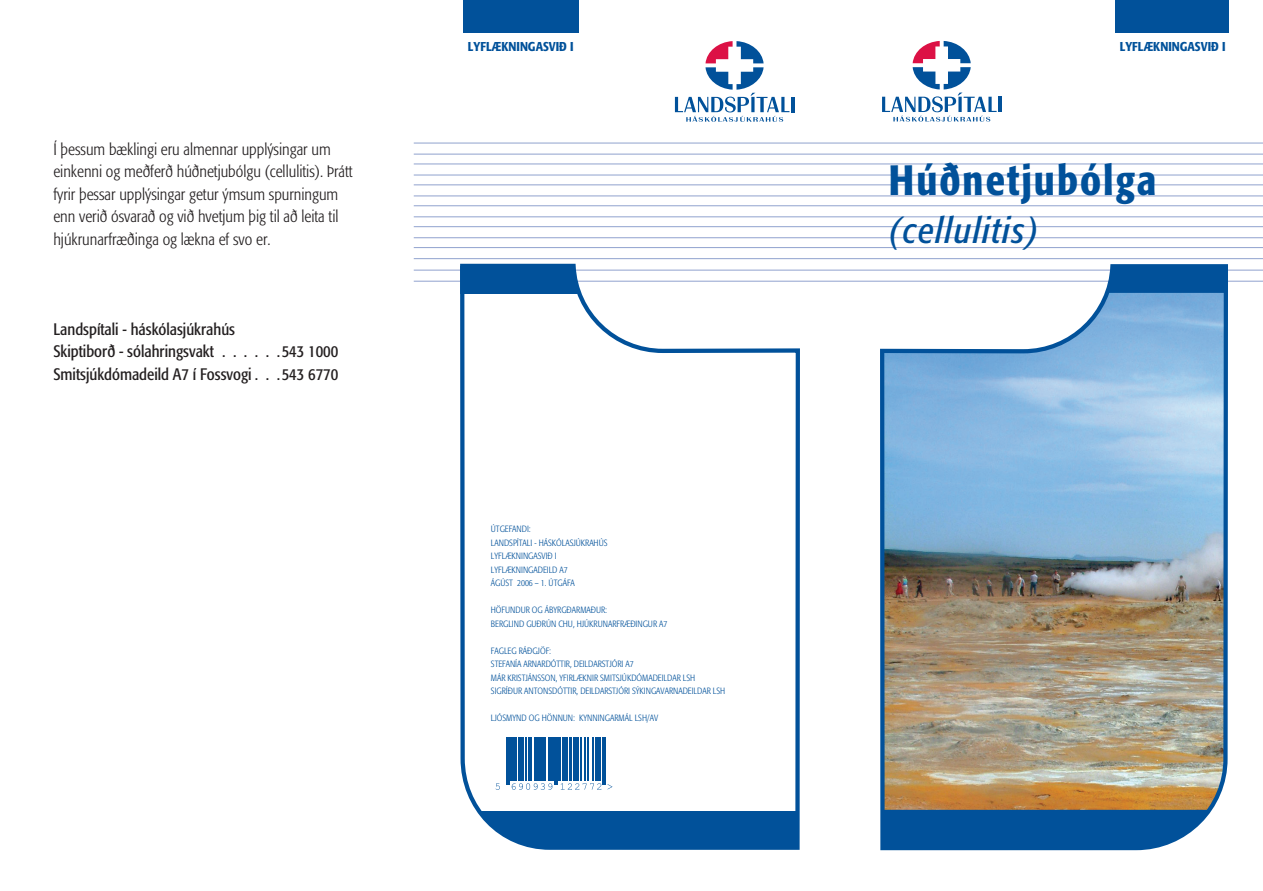
<style>
.page{position:relative;width:1263px;height:891px;background:#fff}
.page>*{position:absolute;margin:0;border:0;box-sizing:border-box;transform-origin:0 0}
.meginmál_formata_lig{font:500 condensed 42px "Formata";letter-spacing:.05em;color:#01519a}
.meginmál_formata_lig-2{font:italic condensed 36px "Formata";letter-spacing:.05em;color:#01519a}
.meginmál_formata_lig-3{font:300 condensed 16.5px/22.5px "Formata";color:#231f20}
.meginmál_formata_lig-4{font:condensed 16.5px "Formata";color:#231f20}
.meginmál_formata_lig-5{font:500 condensed 12.75px "Formata";color:#01519a}
.meginmál_formata_lig-6{font:300 condensed 9px "Formata";color:#01519a}
</style>
<div class="page">
<svg style="left:414px;top:143px;width:849px;height:139px"></svg>
<img style="left:878px;top:262px;width:352px;height:589px">
<div style="left:1116px;top:0;width:113px;height:33px;background:#01519a"></div>
<svg style="left:458px;top:262px;width:344px;height:588px"></svg>
<div style="left:464px;top:0;width:115px;height:33px;background:#01519a"></div>
<hr style="left:792px;top:97px;width:3px;height:15px;background:#01519a">
<svg style="left:675px;top:41px;width:114px;height:81px"></svg>
<hr style="left:999px;top:97px;width:3px;height:15px;background:#01519a">
<svg style="left:882px;top:41px;width:115px;height:81px"></svg>
<div style="left:1107px;top:267px;width:118px;height:26px;background:#01519a"></div>
<div style="left:883px;top:810px;width:327px;height:38px;background:#01519a"></div>
<hr style="left:506px;top:738px;width:1px;height:47px;background:#01519a">
<hr style="left:508px;top:738px;width:1px;height:47px;background:#01519a">
<hr style="left:510px;top:738px;width:1px;height:43px;background:#01519a">
<hr style="left:512px;top:738px;width:1px;height:43px;background:#01519a">
<hr style="left:513px;top:738px;width:2px;height:43px;background:#01519a">
<hr style="left:515px;top:738px;width:1px;height:43px;background:#01519a">
<hr style="left:516px;top:738px;width:1px;height:43px;background:#01519a">
<hr style="left:519px;top:738px;width:1px;height:43px;background:#01519a">
<hr style="left:521px;top:738px;width:1px;height:43px;background:#01519a">
<hr style="left:522px;top:738px;width:1px;height:43px;background:#01519a">
<hr style="left:523px;top:738px;width:1px;height:43px;background:#01519a">
<hr style="left:525px;top:738px;width:1px;height:43px;background:#01519a">
<hr style="left:528px;top:738px;width:1px;height:43px;background:#01519a">
<hr style="left:529px;top:738px;width:1px;height:43px;background:#01519a">
<hr style="left:530px;top:738px;width:1px;height:43px;background:#01519a">
<hr style="left:534px;top:738px;width:1px;height:43px;background:#01519a">
<hr style="left:537px;top:738px;width:1px;height:43px;background:#01519a">
<hr style="left:538px;top:738px;width:1px;height:43px;background:#01519a">
<hr style="left:540px;top:738px;width:1px;height:43px;background:#01519a">
<hr style="left:541px;top:738px;width:1px;height:43px;background:#01519a">
<hr style="left:542px;top:738px;width:1px;height:43px;background:#01519a">
<hr style="left:543px;top:738px;width:1px;height:43px;background:#01519a">
<hr style="left:545px;top:738px;width:1px;height:43px;background:#01519a">
<hr style="left:548px;top:738px;width:1px;height:43px;background:#01519a">
<hr style="left:550px;top:738px;width:1px;height:43px;background:#01519a">
<hr style="left:551px;top:738px;width:1px;height:43px;background:#01519a">
<hr style="left:552px;top:738px;width:1px;height:43px;background:#01519a">
<hr style="left:554px;top:738px;width:1px;height:47px;background:#01519a">
<hr style="left:556px;top:738px;width:2px;height:47px;background:#01519a">
<hr style="left:559px;top:738px;width:1px;height:43px;background:#01519a">
<hr style="left:560px;top:738px;width:1px;height:43px;background:#01519a">
<hr style="left:563px;top:738px;width:1px;height:43px;background:#01519a">
<hr style="left:564px;top:738px;width:1px;height:43px;background:#01519a">
<hr style="left:566px;top:738px;width:1px;height:43px;background:#01519a">
<hr style="left:567px;top:738px;width:1px;height:43px;background:#01519a">
<hr style="left:569px;top:738px;width:1px;height:43px;background:#01519a">
<hr style="left:570px;top:738px;width:1px;height:43px;background:#01519a">
<hr style="left:573px;top:738px;width:1px;height:43px;background:#01519a">
<hr style="left:574px;top:738px;width:1px;height:43px;background:#01519a">
<hr style="left:576px;top:738px;width:1px;height:43px;background:#01519a">
<hr style="left:577px;top:738px;width:1px;height:43px;background:#01519a">
<hr style="left:581px;top:738px;width:1px;height:43px;background:#01519a">
<hr style="left:585px;top:738px;width:1px;height:43px;background:#01519a">
<hr style="left:588px;top:738px;width:1px;height:43px;background:#01519a">
<hr style="left:592px;top:738px;width:1px;height:43px;background:#01519a">
<hr style="left:595px;top:738px;width:1px;height:43px;background:#01519a">
<hr style="left:596px;top:738px;width:1px;height:43px;background:#01519a">
<hr style="left:598px;top:738px;width:1px;height:43px;background:#01519a">
<hr style="left:599px;top:738px;width:1px;height:43px;background:#01519a">
<hr style="left:603px;top:738px;width:1px;height:47px;background:#01519a">
<hr style="left:605px;top:738px;width:1px;height:47px;background:#01519a">
<svg style="left:496px;top:783px;width:4px;height:7px"></svg>
<svg style="left:512px;top:783px;width:40px;height:7px"></svg>
<svg style="left:561px;top:783px;width:40px;height:7px"></svg>
<svg style="left:608px;top:784px;width:5px;height:5px"></svg>
<p class="meginmál_formata_lig-3" style="left:53px;top:138px;width:301px">Í þessum bæklingi eru almennar upplýsingar um einkenni og meðferð húðnetjubólgu (cellulitis). Þrátt fyrir þessar upplýsingar getur ýmsum spurningum enn verið ósvarað og við hvetjum þig til að leita til hjúkrunarfræðinga og lækna ef svo er.</p>
<p class="meginmál_formata_lig-4" style="left:53px;top:319px;width:183px">Landspítali - háskólasjúkrahús</p>
<p class="meginmál_formata_lig-4" style="left:53px;top:342px;width:162px">Skiptiborð - sólahringsvakt</p>
<p class="meginmál_formata_lig-4" style="left:282px;top:342px;width:58px">543 1000</p>
<p class="meginmál_formata_lig-4" style="left:53px;top:364px;width:287px">Smitsjúkdómadeild A7 í Fossvogi . . 543 6770</p>
<p class="meginmál_formata_lig-5" style="left:468px;top:39px;width:107px">LYFLÆKNINGASVIÐ I</p>
<p class="meginmál_formata_lig-5" style="left:1120px;top:39px;width:107px">LYFLÆKNINGASVIÐ I</p>
<p class="meginmál_formata_lig-6" style="left:491px;top:524px;width:41px">ÚTGEFANDI:</p>
<p class="meginmál_formata_lig-6" style="left:491px;top:538px;width:118px">LANDSPÍTALI - HÁSKÓLASJÚKRAHÚS</p>
<p class="meginmál_formata_lig-6" style="left:491px;top:551px;width:67px">LYFLÆKNINGASVIÐ I</p>
<p class="meginmál_formata_lig-6" style="left:491px;top:565px;width:78px">LYFLÆKNINGADEILD A7</p>
<p class="meginmál_formata_lig-6" style="left:491px;top:578px;width:85px">ÁGÚST 2006 – 1. ÚTGÁFA</p>
<p class="meginmál_formata_lig-6" style="left:491px;top:605px;width:118px">HÖFUNDUR OG ÁBYRGÐARMAÐUR:</p>
<p class="meginmál_formata_lig-6" style="left:491px;top:619px;width:178px">BERGLIND GUÐRÚN CHU, HJÚKRUNARFRÆÐINGUR A7</p>
<p class="meginmál_formata_lig-6" style="left:491px;top:646px;width:62px">FAGLEG RÁÐGJÖF:</p>
<p class="meginmál_formata_lig-6" style="left:491px;top:659px;width:144px">STEFANÍA ARNARDÓTTIR, DEILDARSTJÓRI A7</p>
<p class="meginmál_formata_lig-6" style="left:491px;top:673px;width:206px">MÁR KRISTJÁNSSON, YFIRLÆKNIR SMITSJÚKDÓMADEILDAR LSH</p>
<p class="meginmál_formata_lig-6" style="left:491px;top:686px;width:236px">SIGRÍÐUR ANTONSDÓTTIR, DEILDARSTJÓRI SÝKINGAVARNADEILDAR LSH</p>
<p class="meginmál_formata_lig-6" style="left:491px;top:713px;width:169px">LJÓSMYND OG HÖNNUN: KYNNINGARMÁL LSH/AV</p>
<p class="meginmál_formata_lig" style="left:889px;top:155px;width:269px">Húðnetjubólga</p>
<p class="meginmál_formata_lig-2" style="left:889px;top:209px;width:151px">(cellulitis)</p>
</div>
